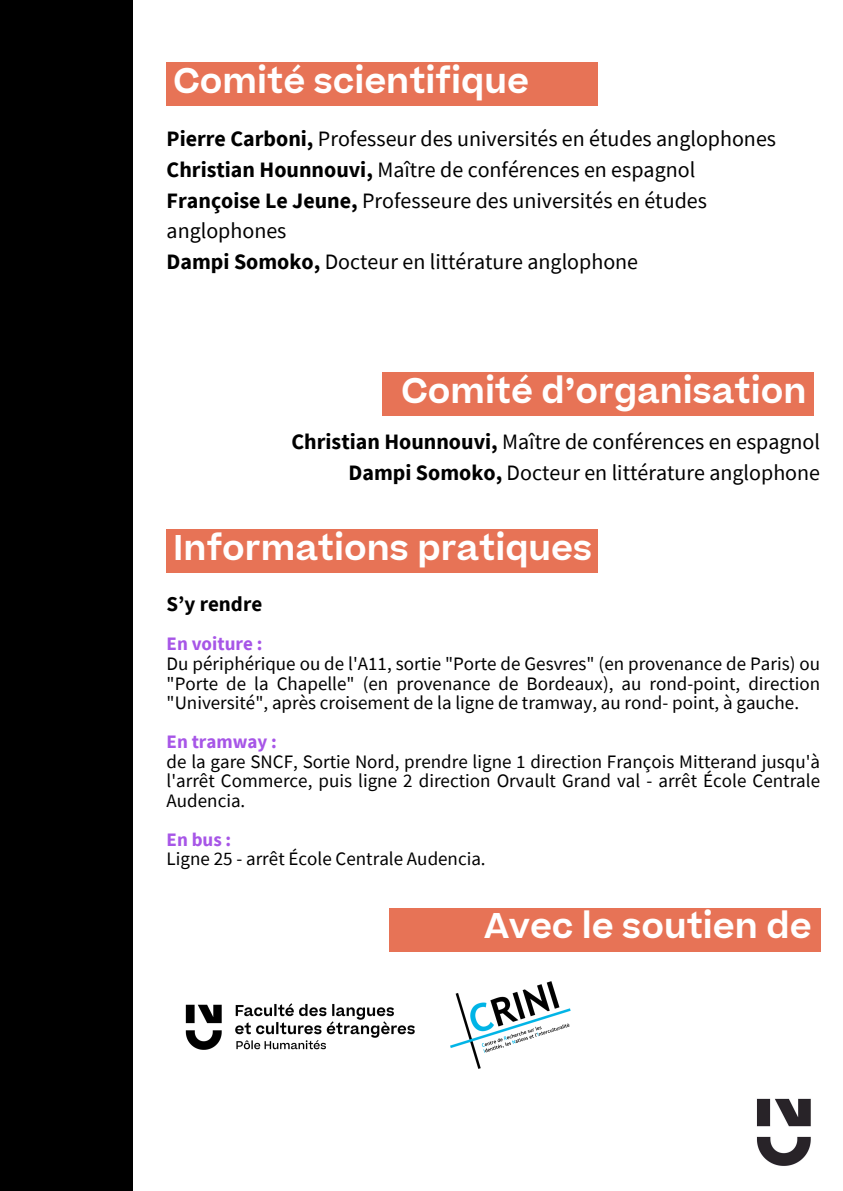
<style>
.page{position:relative;width:843px;height:1191px;background:#fff}
.page>*{position:absolute;margin:0;border:0;box-sizing:border-box;transform-origin:0 0}
.t1{font:600 34px "Beatrice";color:#fff}
.t2{font:22px/30.7px "Source Sans Pro";color:#000}
.t3{font:700 21px "Source Sans Pro";color:#000}
.t4{font:19px/19.5px "Source Sans Pro";color:#000;text-align:justify}
.t5{font:700 19px "Source Sans Pro";color:#a756e7}
.s1{font-weight:700}
</style>
<div class="page">
<div style="left:0;top:0;width:133px;height:1190px;background:#000"></div>
<img style="left:756px;top:1098px;width:55px;height:68px">
<div style="left:166px;top:529px;width:431px;height:44px;background:#e77356"></div>
<div style="left:166px;top:62px;width:431px;height:44px;background:#e77356"></div>
<div style="left:382px;top:372px;width:430px;height:44px;background:#e77356"></div>
<div style="left:389px;top:907px;width:430px;height:44px;background:#e77356"></div>
<img style="left:450px;top:981px;width:121px;height:87px">
<img style="left:185px;top:1003px;width:230px;height:47px">
<p class="t1" style="left:173px;top:68px;width:357px">Comité scientifique</p>
<p class="t2" style="left:166px;top:123px;width:610px"><span class="s1">Pierre Carboni,</span> Professeur des universités en études anglophones<br><span class="s1">Christian Hounnouvi,</span> Maître de conférences en espagnol</p>
<p class="t2" style="left:166px;top:184px;width:541px"><span class="s1">Françoise Le Jeune,</span> Professeure des universités en études anglophones<br><span class="s1">Dampi Somoko,</span> Docteur en littérature anglophone</p>
<h1 class="t1" style="left:401px;top:377px;width:407px">Comité d’organisation</h1>
<p class="t2" style="left:291px;top:426px;width:530px;text-align:right"><span class="s1">Christian Hounnouvi,</span> Maître de conférences en espagnol<br><span class="s1">Dampi Somoko,</span> Docteur en littérature anglophone</p>
<h3 class="t1" style="left:173px;top:534px;width:420px">Informations pratiques</h3>
<p class="t3" style="left:166px;top:590px;width:97px">S’y rendre</p>
<p class="t5" style="left:166px;top:631px;width:97px">En voiture :</p>
<p class="t4" style="left:166px;top:653px;width:654px">Du périphérique ou de l'A11, sortie "Porte de Gesvres" (en provenance de Paris) ou "Porte de la Chapelle" (en provenance de Bordeaux), au rond-point, direction "Université", après croisement de la ligne de tramway, au rond- point, à gauche.</p>
<h1 class="t5" style="left:166px;top:729px;width:112px">En tramway :</h1>
<p class="t4" style="left:166px;top:751px;width:654px">de la gare SNCF, Sortie Nord, prendre ligne 1 direction François Mitterand jusqu'à l'arrêt Commerce, puis ligne 2 direction Orvault Grand val - arrêt École Centrale Audencia.</p>
<p class="t5" style="left:166px;top:826px;width:66px">En bus :</p>
<p class="t4" style="left:166px;top:848px;width:320px">Ligne 25 - arrêt École Centrale Audencia.</p>
<h1 class="t1" style="left:484px;top:913px;width:329px">Avec le soutien de</h1>
</div>
